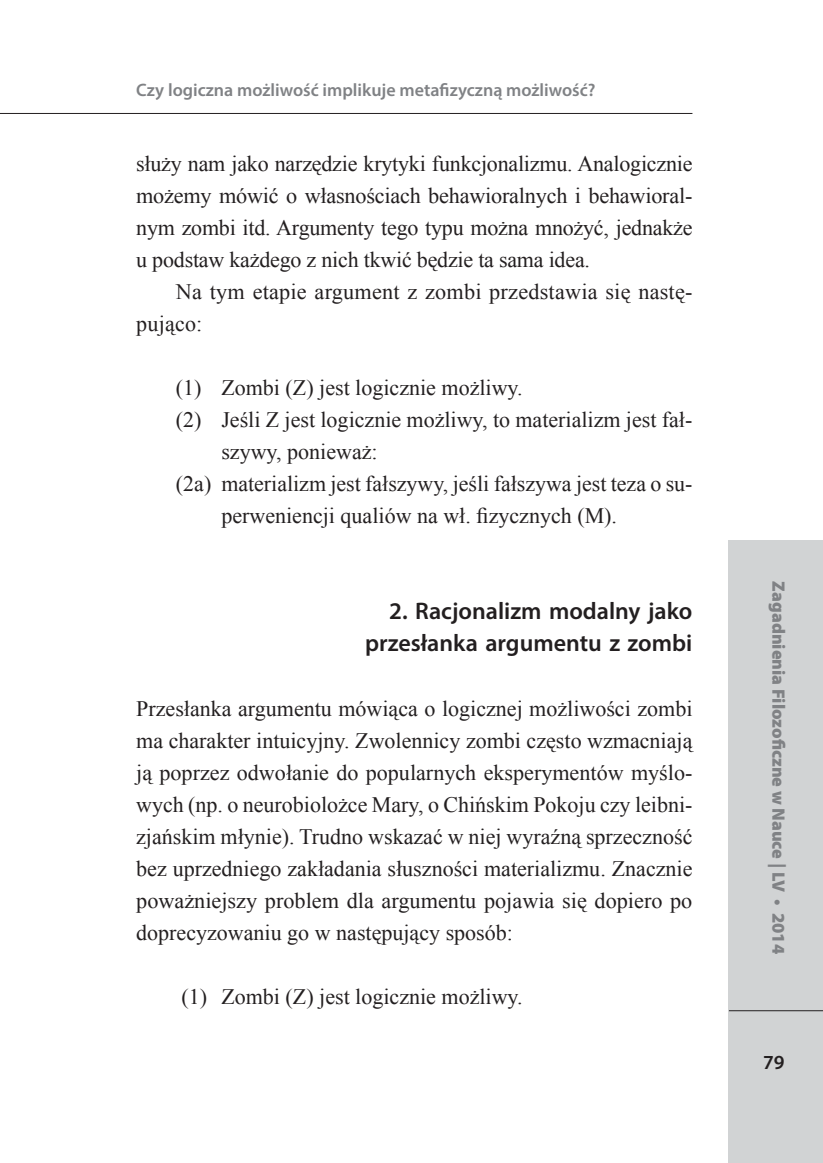
<style>
.page{position:relative;width:823px;height:1163px;background:#fff}
.page>*{position:absolute;margin:0;border:0;box-sizing:border-box;transform-origin:0 0}
.Podtytuł_ZFN{font:600 24px/32px "Myriad Pro";color:#231f20;text-align:right}
.Tekst_bez_akapitu{font:22px/32px "Times New Roman";color:#231f20;text-align:justify}
.Tekst{font:22px/32px "Times New Roman";color:#231f20}
.Przypis_dolny{font:22px/32px "Times New Roman";letter-spacing:-.01em;color:#231f20;text-align:justify}
.t1{font:600 20px "Myriad Pro";color:#231f20}
.t2{font:600 18px "Myriad Pro";color:#808285}
.t3{font:900 18px "Myriad Pro";color:#808285}
</style>
<div class="page">
<hr style="left:0;top:113px;width:692px;height:1px;background:#231f20">
<div style="left:727px;top:540px;width:95px;height:622px;background:#d1d3d4"></div>
<hr style="left:728px;top:1010px;width:94px;height:1px;background:#231f20">
<p class="t2" style="left:136px;top:79px;width:460px">Czy logiczna możliwość implikuje metafizyczną możliwość?</p>
<p class="Przypis_dolny" style="left:136px;top:147px;width:557px">służy nam jako narzędzie krytyki funkcjonalizmu. Analogicznie możemy mówić o własnościach behawioralnych i behawioral&shy;nym zombi itd. Argumenty tego typu można mnożyć, jednakże u podstaw każdego z nich tkwić będzie ta sama idea.</p>
<p class="Tekst" style="left:136px;top:275px;width:557px;text-indent:40px">Na tym etapie argument z zombi przedstawia się nastę&shy;pująco:</p>
<p class="Tekst" style="left:176px;top:371px;width:348px">(1) Zombi (Z) jest logicznie możliwy.</p>
<p class="Tekst" style="left:221px;top:403px;width:472px;text-indent:-45px">(2) Jeśli Z jest logicznie możliwy, to materializm jest fał&shy;szywy, ponieważ:</p>
<p class="Tekst" style="left:221px;top:467px;width:472px;text-indent:-45px">(2a) materializm jest fałszywy, jeśli fałszywa jest teza o su&shy;perweniencji qualiów na wł. fizycznych (M).</p>
<p class="Podtytuł_ZFN" style="left:365px;top:594px;width:329px">2. Racjonalizm modalny jako przesłanka argumentu z zombi</p>
<p class="Tekst_bez_akapitu" style="left:136px;top:691px;width:557px">Przesłanka argumentu mówiąca o logicznej możliwości zombi ma charakter intuicyjny. Zwolennicy zombi często wzmacniają ją poprzez odwołanie do popularnych eksperymentów myślo&shy;wych (np. o neurobiolożce Mary, o Chińskim Pokoju czy leibni&shy;zjańskim młynie). Trudno wskazać w niej wyraźną sprzeczność bez uprzedniego zakładania słuszności materializmu. Znacznie poważniejszy problem dla argumentu pojawia się dopiero po doprecyzowaniu go w następujący sposób:</p>
<p class="Tekst" style="left:181px;top:979px;width:342px">(1) Zombi (Z) jest logicznie możliwy.</p>
<p class="t3" style="left:790px;top:581px;width:374px;rotate:90deg">Zagadnienia Filozoficzne w Nauce | LV • 2014</p>
<p class="t1" style="left:762px;top:1049px;width:23px">79</p>
</div>
